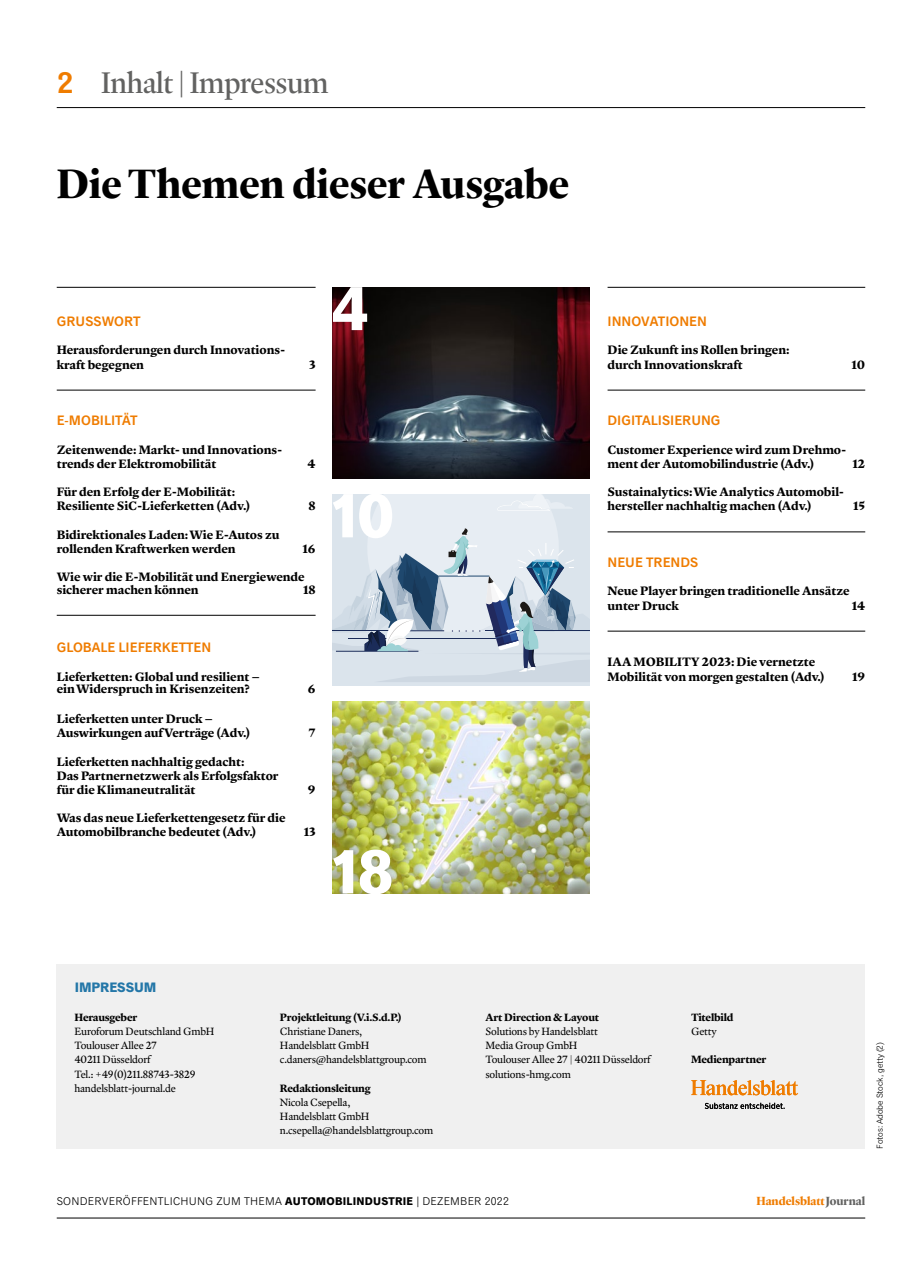
<style>
.page{position:relative;width:922px;height:1276px;background:#fff}
.page>*{position:absolute;margin:0;border:0;box-sizing:border-box;transform-origin:0 0}
.t1{font:700 62.5px "Classic Grotesque Pro";color:#fff}
.t2{font:700 41.25px "Guyot Headline";color:#000}
.t3{font:30px "Guyot Headline";letter-spacing:-.01em;color:#626261}
.t4{font:600 30px "Classic Grotesque Pro";color:#ef7c00}
.t5{font:600 13.75px "Classic Grotesque Pro";color:#ef7c00}
.t6{font:700 13.75px "Classic Grotesque Pro";letter-spacing:-.01em;color:#2477a8}
.t7{font:700 12.25px/14.1px "Guyot Text";letter-spacing:-.005em;color:#000}
.t8{font:700 11.88px "Guyot Headline";color:#ef7c00}
.t9{font:11.25px "Classic Grotesque Pro";letter-spacing:.02em;color:#000}
.t10{font:10.62px/14.1px "Guyot Text";letter-spacing:-.02em;color:#000}
.t11{font:700 10.62px "Guyot Text";letter-spacing:-.02em;color:#000}
.t12{font:8.75px "Classic Grotesque Pro";letter-spacing:-.01em;color:#000}
.s1{font-weight:700}
.s2{color:#626261}
</style>
<div class="page">
<hr style="left:57px;top:107px;width:808px;height:1px;background:#000">
<hr style="left:57px;top:1217px;width:808px;height:1px;background:#000">
<div style="left:57px;top:964px;width:808px;height:184px;background:#f0f0f0"></div>
<svg style="left:691px;top:1080px;width:107px;height:15px"></svg>
<svg style="left:704px;top:1102px;width:80px;height:7px"></svg>
<hr style="left:57px;top:287px;width:258px;height:1px;background:#000">
<hr style="left:57px;top:390px;width:258px;height:1px;background:#000">
<hr style="left:57px;top:615px;width:258px;height:1px;background:#000">
<hr style="left:607px;top:287px;width:258px;height:1px;background:#000">
<hr style="left:607px;top:390px;width:258px;height:1px;background:#000">
<hr style="left:607px;top:532px;width:258px;height:1px;background:#000">
<hr style="left:607px;top:631px;width:258px;height:1px;background:#000">
<img style="left:332px;top:287px;width:257px;height:191px">
<img style="left:332px;top:701px;width:257px;height:192px">
<div style="left:332px;top:494px;width:257px;height:192px;background:#dbe4ec"></div>
<svg style="left:332px;top:494px;width:257px;height:188px"></svg>
<h3 class="t4" style="left:57px;top:64px;width:19px">2</h3>
<h3 class="t3" style="left:101px;top:64px;width:229px">Inhalt | Impressum</h3>
<h2 class="t2" style="left:57px;top:158px;width:513px">Die Themen dieser Ausgabe</h2>
<p class="t5" style="left:57px;top:313px;width:85px">GRUSSWORT</p>
<p class="t7" style="left:57px;top:343px;width:230px">Herausforderungen durch Innovations&shy;kraft begegnen</p>
<p class="t5" style="left:57px;top:412px;width:82px">E-MOBILITÄT</p>
<p class="t7" style="left:57px;top:442px;width:227px">Zeitenwende: Markt- und Innovations&shy;trends der Elektromobilität</p>
<p class="t7" style="left:57px;top:485px;width:195px">Für den Erfolg der E-Mobilität:<br>Resiliente SiC-Lieferketten (Adv.)</p>
<p class="t7" style="left:309px;top:357px;width:8px">3</p>
<p class="t7" style="left:307px;top:456px;width:10px">4</p>
<p class="t7" style="left:308px;top:499px;width:9px">8</p>
<p class="t7" style="left:57px;top:527px;width:224px">Bidirektionales Laden: Wie E-Autos zu rollenden Kraftwerken werden</p>
<p class="t7" style="left:302px;top:541px;width:14px">16</p>
<p class="t7" style="left:57px;top:570px;width:249px;line-height:12.5px">Wie wir die E-Mobilität und Energiewende sicherer machen können</p>
<p class="t7" style="left:303px;top:582px;width:14px">18</p>
<h1 class="t1" style="left:331px;top:269px;width:39px">4</h1>
<h1 class="t1" style="left:332px;top:476px;width:64px">10</h1>
<p class="t5" style="left:57px;top:639px;width:156px">GLOBALE LIEFERKETTEN</p>
<p class="t7" style="left:57px;top:670px;width:204px;line-height:12.5px">Lieferketten: Global und resilient – ein Widerspruch in Krisenzeiten?</p>
<p class="t7" style="left:57px;top:711px;width:195px">Lieferketten unter Druck –<br>Auswirkungen auf Verträge (Adv.)</p>
<p class="t7" style="left:57px;top:754px;width:223px">Lieferketten nachhaltig gedacht:<br>Das Partnernetzwerk als Erfolgsfaktor für die Klimaneutralität</p>
<p class="t7" style="left:57px;top:811px;width:230px">Was das neue Lieferkettengesetz für die<br>Automobilbranche bedeutet (Adv.)</p>
<p class="t7" style="left:308px;top:681px;width:9px">6</p>
<p class="t7" style="left:308px;top:726px;width:9px">7</p>
<p class="t7" style="left:308px;top:782px;width:9px">9</p>
<p class="t7" style="left:303px;top:825px;width:13px">13</p>
<h1 class="t1" style="left:333px;top:832px;width:63px">18</h1>
<p class="t5" style="left:607px;top:313px;width:101px">INNOVATIONEN</p>
<p class="t7" style="left:607px;top:343px;width:183px">Die Zukunft ins Rollen bringen: durch Innovationskraft</p>
<p class="t7" style="left:851px;top:357px;width:15px">10</p>
<p class="t5" style="left:607px;top:412px;width:114px">DIGITALISIERUNG</p>
<p class="t7" style="left:607px;top:442px;width:240px">Customer Experience wird zum Drehmo&shy;ment der Automobilindustrie (Adv.)</p>
<p class="t7" style="left:852px;top:456px;width:14px">12</p>
<p class="t7" style="left:607px;top:485px;width:238px">Sustainalytics: Wie Analytics Automobil&shy;hersteller nachhaltig machen (Adv.)</p>
<p class="t7" style="left:853px;top:499px;width:13px">15</p>
<p class="t5" style="left:607px;top:554px;width:92px">NEUE TRENDS</p>
<p class="t7" style="left:607px;top:584px;width:243px">Neue Player bringen traditionelle Ansätze unter Druck</p>
<p class="t7" style="left:851px;top:598px;width:15px">14</p>
<p class="t7" style="left:607px;top:655px;width:218px">IAA MOBILITY 2023: Die vernetzte<br>Mobilität von morgen gestalten (Adv.)</p>
<p class="t7" style="left:852px;top:669px;width:14px">19</p>
<p class="t6" style="left:75px;top:979px;width:83px">IMPRESSUM</p>
<p class="t11" style="left:74px;top:1010px;width:64px">Herausgeber</p>
<p class="t10" style="left:74px;top:1024px;width:141px">Euroforum Deutschland GmbH<br>Toulouser Allee 27<br>40211 Düsseldorf<br>Tel.: +49 (0)211.88743-3829 handelsblatt-journal.de</p>
<p class="t11" style="left:280px;top:1010px;width:123px">Projektleitung (V.i.S.d.P.)</p>
<p class="t10" style="left:280px;top:1024px;width:148px">Christiane Daners,<br>Handelsblatt GmbH c.daners@handelsblattgroup.com</p>
<p class="t11" style="left:280px;top:1081px;width:92px">Redaktionsleitung</p>
<p class="t10" style="left:280px;top:1095px;width:155px">Nicola Csepella,<br>Handelsblatt GmbH n.csepella@handelsblattgroup.com</p>
<p class="t11" style="left:485px;top:1010px;width:115px">Art Direction &amp; Layout</p>
<p class="t10" style="left:485px;top:1024px;width:167px">Solutions by Handelsblatt<br>Media Group GmbH<br>Toulouser Allee 27 | 40211 Düsseldorf solutions-hmg.com</p>
<p class="t11" style="left:690px;top:1010px;width:44px">Titelbild</p>
<p class="t10" style="left:690px;top:1024px;width:27px">Getty</p>
<p class="t11" style="left:690px;top:1053px;width:77px">Medienpartner</p>
<p class="t12" style="left:874px;top:1148px;width:108px;rotate:-90deg">Fotos: Adobe Stock, getty (2)</p>
<p class="t9" style="left:57px;top:1194px;width:453px">SONDERVERÖFFENTLICHUNG ZUM THEMA <span class="s1">AUTOMOBILINDUSTRIE</span> | DEZEMBER 2022</p>
<p class="t8" style="left:756px;top:1193px;width:110px">Handelsblatt<span class="s2">Journal</span></p>
</div>
